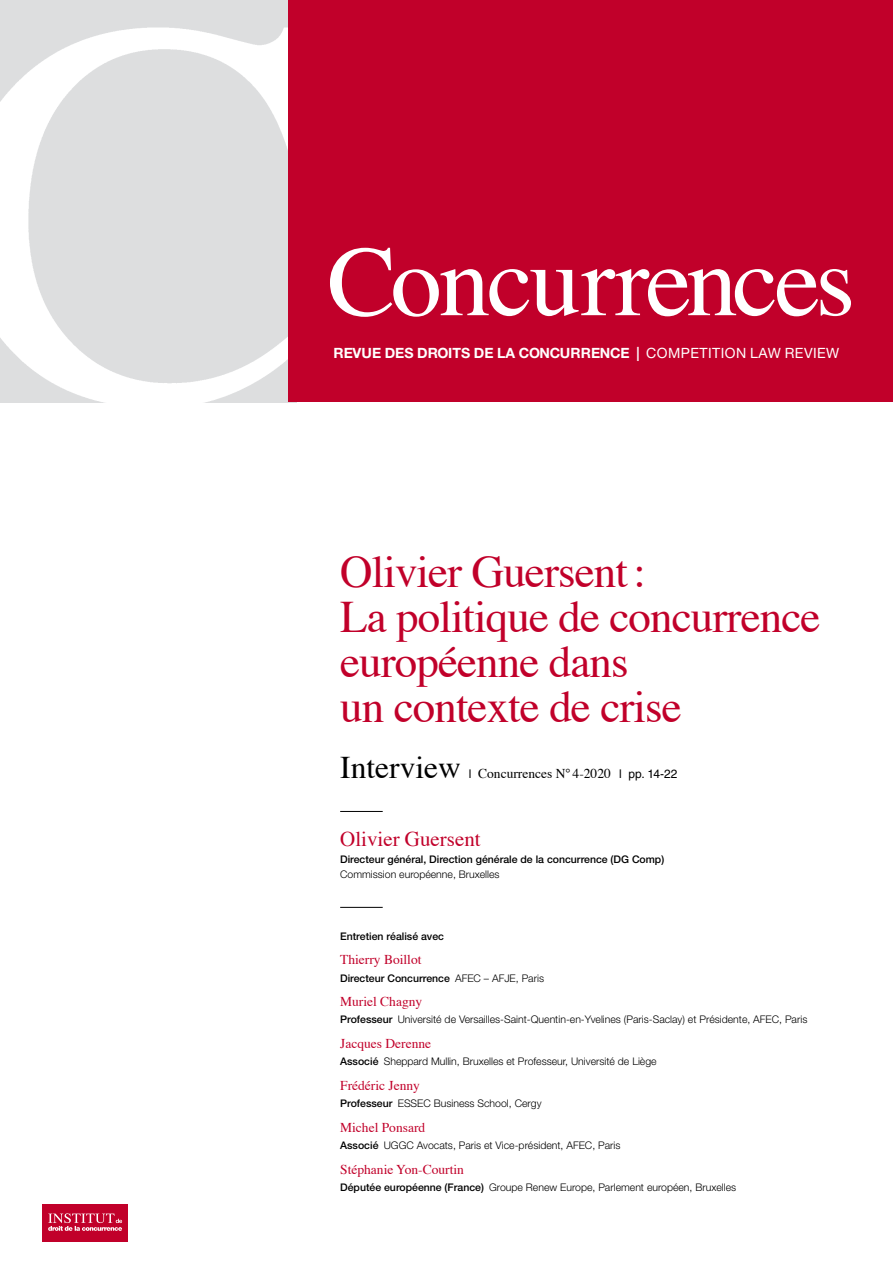
<style>
.page{position:relative;width:893px;height:1263px;background:#fff}
.page>*{position:absolute;margin:0;border:0;box-sizing:border-box;transform-origin:0 0}
.t1{font:100.05px "Times";letter-spacing:-.03em;color:#fff}
.t2{font:45px/45px "Times";letter-spacing:-.02em;color:#c1002a}
.t3{font:31.5px "Times";color:#000}
.t4{font:21px "Times";color:#c1002a}
.t5{font:700 14.1px "Helvetica Neue LT";letter-spacing:.01em;color:#fff}
.t6{font:13.5px "Times";color:#c1002a}
.t7{font:13.5px "Times";color:#000}
.t8{font:300 10.5px "Helvetica Neue LT";color:#000}
.t9{font:500 10.5px "Helvetica Neue LT";color:#000}
.s1{font-weight:500}
.s2{font-weight:400}
.s3{font-family:"Helvetica LT Std";font-size:12px}
.s4{font-weight:300}
</style>
<div class="page">
<img style="left:0;top:0;width:296px;height:403px">
<div style="left:289px;top:0;width:604px;height:402px;background:#c1002a"></div>
<div style="left:43px;top:1204px;width:85px;height:38px;background:#c1002a"></div>
<svg style="left:48px;top:1213px;width:74px;height:18px"></svg>
<hr style="left:340px;top:811px;width:43px;height:1px;background:#000">
<hr style="left:340px;top:907px;width:43px;height:1px;background:#000">
<h1 class="t1" style="left:327px;top:188px;width:529px">Concurrences</h1>
<h3 class="t5" style="left:333px;top:344px;width:507px">REVUE DES DROITS DE LA CONCURRENCE <span class="s1">|</span> <span class="s2">COMPETITION LAW REVIEW</span></h3>
<h2 class="t2" style="left:340px;top:545px;width:482px">Olivier Guersent:<br>La politique de concurrence européenne dans<br>un contexte de crise</h2>
<h3 class="t3" style="left:340px;top:738px;width:122px">Interview</h3>
<p class="t7" style="left:469px;top:761px;width:210px"><span class="s3">l</span> Concurrences N° 4-2020 <span class="s3">l pp. 14-22</span></p>
<h3 class="t4" style="left:340px;top:819px;width:142px">Olivier Guersent</h3>
<p class="t9" style="left:340px;top:853px;width:326px">Directeur général, Direction générale de la concurrence (DG Comp)</p>
<p class="t8" style="left:340px;top:868px;width:161px">Commission européenne, Bruxelles</p>
<p class="t9" style="left:340px;top:930px;width:105px">Entretien réalisé avec</p>
<p class="t6" style="left:340px;top:947px;width:83px">Thierry Boillot</p>
<p class="t9" style="left:340px;top:971px;width:205px">Directeur Concurrence <span class="s4">AFEC – AFJE, Paris</span></p>
<p class="t6" style="left:340px;top:989px;width:84px">Muriel Chagny</p>
<p class="t8" style="left:340px;top:1013px;width:469px"><span class="s1">Professeur</span> Université de Versailles-Saint-Quentin-en-Yvelines (Paris-Saclay) et Présidente, AFEC, Paris</p>
<p class="t6" style="left:340px;top:1031px;width:93px">Jacques Derenne</p>
<p class="t8" style="left:340px;top:1055px;width:318px"><span class="s1">Associé</span> Sheppard Mullin, Bruxelles et Professeur, Université de Liège</p>
<p class="t6" style="left:340px;top:1073px;width:81px">Frédéric Jenny</p>
<p class="t8" style="left:340px;top:1097px;width:203px"><span class="s1">Professeur</span> ESSEC Business School, Cergy</p>
<p class="t6" style="left:340px;top:1114px;width:87px">Michel Ponsard</p>
<p class="t8" style="left:340px;top:1139px;width:282px"><span class="s1">Associé</span> UGGC Avocats, Paris et Vice-président, AFEC, Paris</p>
<p class="t6" style="left:340px;top:1156px;width:125px">Stéphanie Yon-Courtin</p>
<p class="t8" style="left:340px;top:1180px;width:398px"><span class="s1">Députée européenne (France)</span> Groupe Renew Europe, Parlement européen, Bruxelles</p>
</div>
